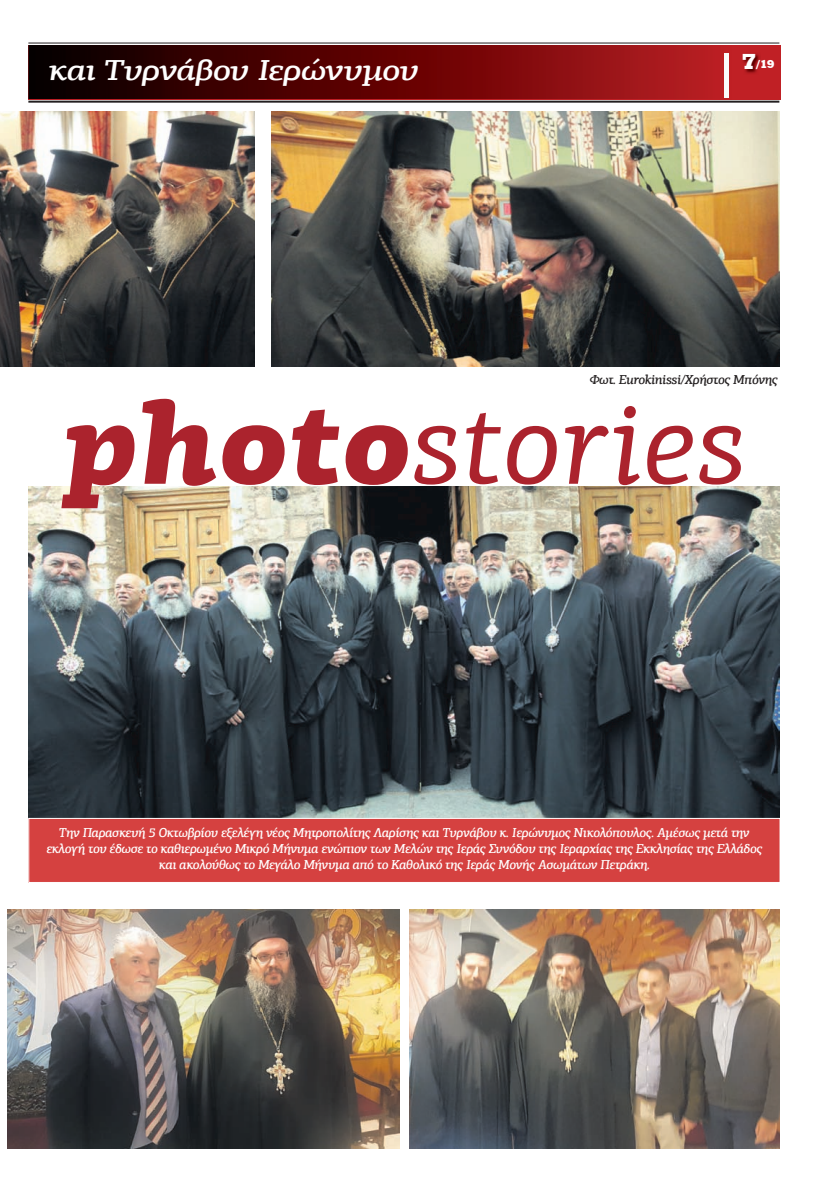
<style>
.page{position:relative;width:823px;height:1191px;background:#fff}
.page>*{position:absolute;margin:0;border:0;box-sizing:border-box;transform-origin:0 0}
.t1{font:italic 116.1px "PF Agora Slab Pro";color:#ab232d}
.t2{font:italic 500 29px "PF Agora Slab Pro";letter-spacing:-.03em;color:#fff;scale:1.2 1}
.t3{font:italic 500 13px/15.6px "PF Agora Slab Pro";letter-spacing:-.03em;color:#fff;text-align:center}
.t4{font:italic 500 13px "PF Agora Slab Pro";letter-spacing:-.03em;color:#231f20}
.t5{font:12px "SF Rockwell Black Normal";color:#fff}
.s1{font-size:22.4px}
.s2{font-weight:900}
</style>
<div class="page">
<div style="left:28px;top:45px;width:752px;height:54px;background:#c02025"></div>
<hr style="left:28px;top:101px;width:750px;height:2px;background:#231f20">
<hr style="left:28px;top:43px;width:750px;height:1px;background:#231f20">
<img style="left:743px;top:53px;width:17px;height:21px">
<img style="left:28px;top:45px;width:701px;height:54px">
<img style="left:724px;top:53px;width:4px;height:44px">
<img style="left:0;top:112px;width:254px;height:255px">
<img style="left:28px;top:487px;width:750px;height:331px">
<img style="left:8px;top:910px;width:391px;height:239px">
<img style="left:271px;top:112px;width:508px;height:255px">
<img style="left:409px;top:910px;width:370px;height:239px">
<div style="left:29px;top:818px;width:750px;height:64px;background:#d54140"></div>
<div style="left:28px;top:818px;width:752px;height:65px;border:1px solid #fff"></div>
<h2 class="t2" style="left:48px;top:52px;width:310px">και Τυρνάβου Ιερώνυµου</h2>
<p class="t5" style="left:741px;top:57px;width:33px"><span class="s1">7</span>/19</p>
<p class="t4" style="left:589px;top:371px;width:190px">Φωτ. Eurokinissi/Xρήστος Μπόνης</p>
<h1 class="t1" style="left:63px;top:374px;width:684px"><span class="s2">photo</span>stories</h1>
<p class="t3" style="left:46px;top:825px;width:717px">Tην Παρασκευή 5 Οκτωβρίου εξελέγη νέος Μητροπολίτης Λαρίσης και Τυρνάβου κ. Ιερώνυµος Νικολόπουλος. Αµέσως µετά την εκλογή του έδωσε το καθιερωµένο Μικρό Μήνυµα ενώπιον των Μελών της Ιεράς Συνόδου της Ιεραρχίας της Εκκλησίας της Ελλάδος και ακολούθως το Μεγάλο Μήνυµα από το Καθολικό της Ιεράς Μονής Ασωµάτων Πετράκη.</p>
</div>
